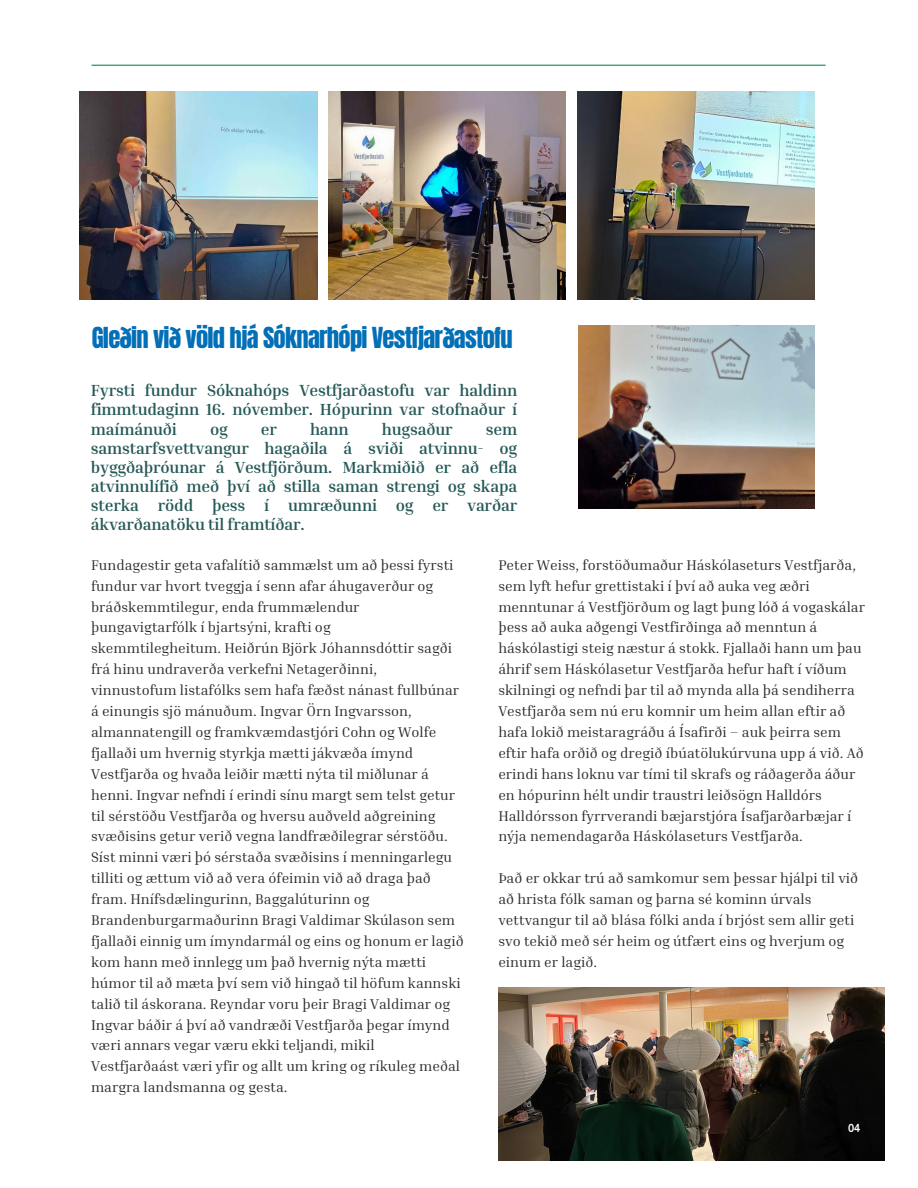
<style>
.page{position:relative;width:918px;height:1188px;background:#fff}
.page>*{position:absolute;margin:0;border:0;box-sizing:border-box;transform-origin:0 0}
.t1{font:24.6px "Anton";letter-spacing:-.03em;color:#026fb7}
.t2{font:700 16.5px/19.2px "Inria Serif";letter-spacing:-.015em;color:#255957;text-align:justify}
.t3{font:14.4px/20.9px "Inria Serif";color:#2b2a2a}
.t4{font:700 11.25px "Almarai";color:#fff}
</style>
<div class="page">
<img style="left:80px;top:92px;width:237px;height:208px">
<img style="left:577px;top:92px;width:238px;height:208px">
<img style="left:329px;top:92px;width:237px;height:208px">
<hr style="left:92px;top:65px;width:734px;height:1px;background:#04914b">
<img style="left:578px;top:325px;width:237px;height:184px">
<img style="left:498px;top:988px;width:386px;height:172px">
<p class="t1" style="left:92px;top:320px;width:422px">Gleðin við völd hjá Sóknarhópi Vestfjarðastofu</p>
<p class="t2" style="left:91px;top:380px;width:428px">Fyrsti fundur Sóknahóps Vestfjarðastofu var haldinn fimmtudaginn 16. nóvember. Hópurinn var stofnaður í maímánuði</p>
<p class="t2" style="left:210px;top:419px;width:19px">og</p>
<p class="t2" style="left:261px;top:419px;width:18px">er</p>
<p class="t2" style="left:310px;top:419px;width:40px">hann</p>
<p class="t2" style="left:382px;top:419px;width:72px">hugsaður</p>
<p class="t2" style="left:91px;top:419px;width:428px;text-indent:395px">sem samstarfsvettvangur hagaðila á sviði atvinnu- og byggðaþróunar á Vestfjörðum. Markmiðið er að efla atvinnulífið með því að stilla saman strengi og skapa sterka rödd þess í umræðunni og er varðar ákvarðanatöku til framtíðar.</p>
<p class="t3" style="left:91px;top:554px;width:374px">Fundagestir geta vafalítið sammælst um að þessi fyrsti fundur var hvort tveggja í senn afar áhugaverður og bráðskemmtilegur, enda frummælendur þungavigtarfólk í bjartsýni, krafti og skemmtilegheitum. Heiðrún Björk Jóhannsdóttir sagði frá hinu undraverða verkefni Netagerðinni, vinnustofum listafólks sem hafa fæðst nánast fullbúnar á einungis sjö mánuðum. Ingvar Örn Ingvarsson, almannatengill og framkvæmdastjóri Cohn og Wolfe fjallaði um hvernig styrkja mætti jákvæða ímynd Vestfjarða og hvaða leiðir mætti nýta til miðlunar á henni. Ingvar nefndi í erindi sínu margt sem telst getur til sérstöðu Vestfjarða og hversu auðveld aðgreining svæðisins getur verið vegna landfræðilegrar sérstöðu.<br>Síst minni væri þó sérstaða svæðisins í menningarlegu tilliti og ættum við að vera ófeimin við að draga það fram. Hnífsdælingurinn, Baggalúturinn og Brandenburgarmaðurinn Bragi Valdimar Skúlason sem fjallaði einnig um ímyndarmál og eins og honum er lagið kom hann með innlegg um það hvernig nýta mætti húmor til að mæta því sem við hingað til höfum kannski talið til áskorana. Reyndar voru þeir Bragi Valdimar og Ingvar báðir á því að vandræði Vestfjarða þegar ímynd væri annars vegar væru ekki teljandi, mikil Vestfjarðaást væri yfir og allt um kring og ríkuleg meðal margra landsmanna og gesta.</p>
<p class="t3" style="left:498px;top:554px;width:368px">Peter Weiss, forstöðumaður Háskólaseturs Vestfjarða, sem lyft hefur grettistaki í því að auka veg æðri menntunar á Vestfjörðum og lagt þung lóð á vogaskálar þess að auka aðgengi Vestfirðinga að menntun á háskólastigi steig næstur á stokk. Fjallaði hann um þau áhrif sem Háskólasetur Vestfjarða hefur haft í víðum skilningi og nefndi þar til að mynda alla þá sendiherra Vestfjarða sem nú eru komnir um heim allan eftir að hafa lokið meistaragráðu á Ísafirði – auk þeirra sem eftir hafa orðið og dregið íbúatölukúrvuna upp á við. Að erindi hans loknu var tími til skrafs og ráðagerða áður en hópurinn hélt undir traustri leiðsögn Halldórs Halldórsson fyrrverandi bæjarstjóra Ísafjarðarbæjar í nýja nemendagarða Háskólaseturs Vestfjarða.</p>
<p class="t3" style="left:498px;top:867px;width:361px">Það er okkar trú að samkomur sem þessar hjálpi til við að hrista fólk saman og þarna sé kominn úrvals vettvangur til að blása fólki anda í brjóst sem allir geti svo tekið með sér heim og útfært eins og hverjum og einum er lagið.</p>
<p class="t4" style="left:848px;top:1121px;width:14px">04</p>
</div>
